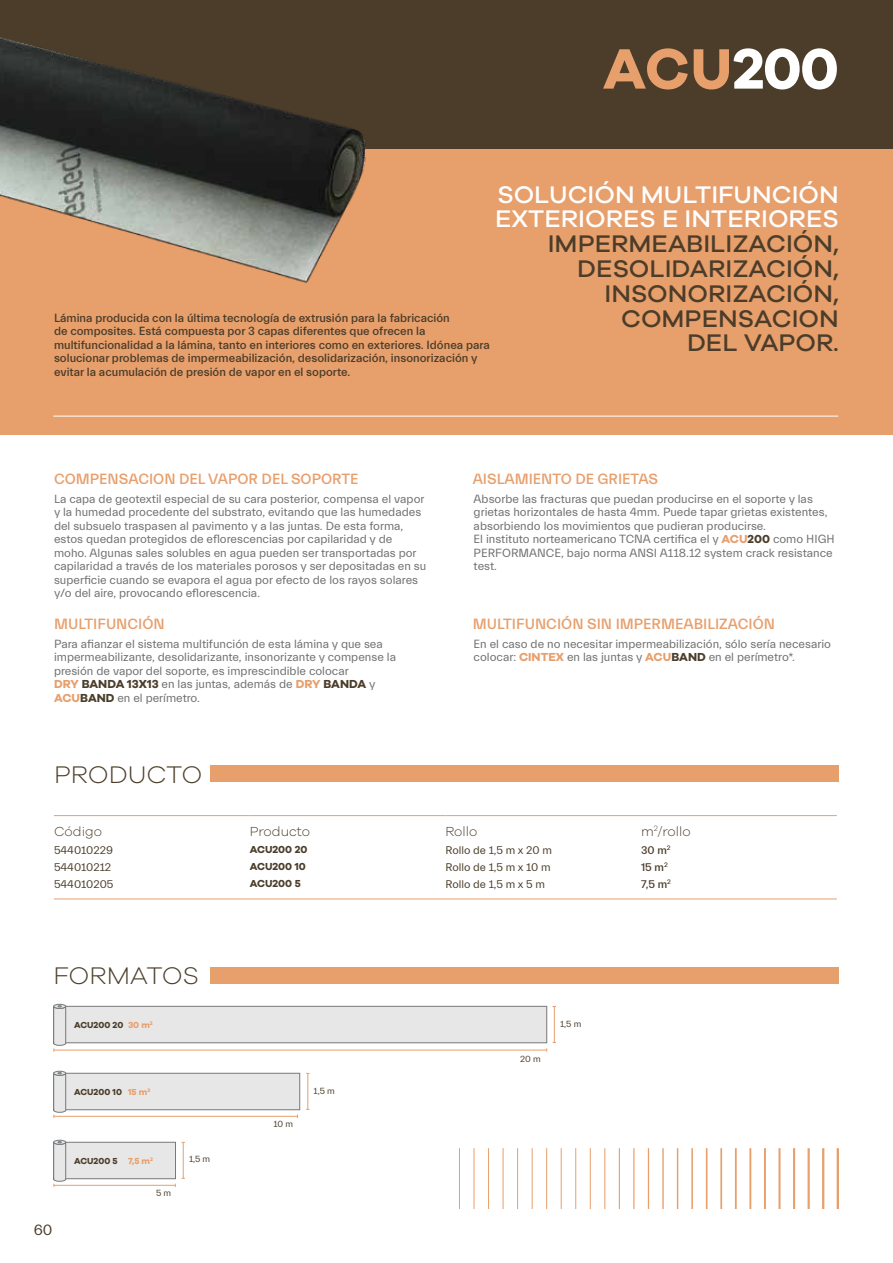
<style>
.page{position:relative;width:893px;height:1263px;background:#fff}
.page>*{position:absolute;margin:0;border:0;box-sizing:border-box;transform-origin:0 0}
.t1{font:700 58.8px "Galano Grotesque";letter-spacing:-.015em;color:#e79f6c}
.t2{font:500 24.75px/24.8px "Galano Grotesque";color:#4b3d2a;text-align:right;scale:1.04 1}
.t3{font:500 24.75px/24.8px "Galano Grotesque";color:#fff;scale:1.04 1}
.t4{font:300 24.75px "Galano Grotesque";color:#4b3d2a;scale:1.04 1}
.t5{font:500 15px "Everett";color:#e79f6c}
.t6{font:15px "Everett";color:#4b3d2a}
.t7{font:300 13.5px "Galano Grotesque";color:#4b3d2a}
.t8{font:12px/13.5px "Everett";color:#706f6f}
.t9{font:500 12px/13.5px "Everett";color:#4b3d2a}
.t10{font:11.25px "Everett";color:#4b3d2a}
.t11{font:500 11.25px "Everett";color:#4b3d2a}
.t12{font:700 10.5px "Galano Grotesque";color:#4b3d2a}
.t13{font:700 9px "Galano Grotesque";color:#4b3d2a}
.t14{font:9px "Everett";color:#4b3d2a}
.t15{font:700 9px "Galano Grotesque";color:#e79f6c}
.s1{color:#fff}
.s2{font-family:"Galano Grotesque";font-weight:700;color:#e79f6c}
.s3{font-family:"Galano Grotesque";font-weight:700;color:#4b3d2a}
</style>
<div class="page">
<div style="left:0;top:147px;width:893px;height:288px;background:#e79f6c"></div>
<div style="left:54px;top:1004px;width:12px;height:4px;border:1px solid #73797c;border-radius:50%"></div>
<div style="left:54px;top:1071px;width:12px;height:4px;border:1px solid #73797c;border-radius:50%"></div>
<div style="left:54px;top:1140px;width:12px;height:4px;border:1px solid #73797c;border-radius:50%"></div>
<hr style="left:307px;top:1073px;width:1px;height:36px;background:#e79f6c">
<hr style="left:183px;top:1142px;width:1px;height:36px;background:#e79f6c">
<hr style="left:554px;top:1006px;width:1px;height:36px;background:#e79f6c">
<svg style="left:53px;top:1072px;width:247px;height:46px;background:#e4e3e2"></svg>
<svg style="left:53px;top:1141px;width:123px;height:46px;background:#e3e1e0"></svg>
<svg style="left:53px;top:1005px;width:494px;height:47px;background:#e5e4e3"></svg>
<div style="left:211px;top:765px;width:628px;height:17px;background:#e79f6c"></div>
<div style="left:210px;top:967px;width:628px;height:17px;background:#e79f6c"></div>
<hr style="left:53px;top:416px;width:785px;height:1px;background:#fff">
<hr style="left:837px;top:1148px;width:2px;height:61px;background:#e79f6c">
<hr style="left:822px;top:1148px;width:2px;height:61px;background:#e79f6c">
<hr style="left:808px;top:1148px;width:2px;height:61px;background:#e79f6c">
<hr style="left:793px;top:1148px;width:2px;height:61px;background:#e79f6c">
<hr style="left:778px;top:1148px;width:2px;height:61px;background:#e79f6c">
<hr style="left:764px;top:1148px;width:2px;height:61px;background:#e79f6c">
<hr style="left:749px;top:1148px;width:2px;height:61px;background:#e79f6c">
<hr style="left:735px;top:1148px;width:2px;height:61px;background:#e79f6c">
<hr style="left:720px;top:1148px;width:2px;height:61px;background:#e79f6c">
<hr style="left:706px;top:1148px;width:1px;height:61px;background:#e79f6c">
<hr style="left:691px;top:1148px;width:2px;height:61px;background:#e79f6c">
<hr style="left:677px;top:1148px;width:1px;height:61px;background:#e79f6c">
<hr style="left:662px;top:1148px;width:2px;height:61px;background:#e79f6c">
<hr style="left:648px;top:1148px;width:1px;height:61px;background:#e79f6c">
<hr style="left:633px;top:1148px;width:1px;height:61px;background:#e79f6c">
<hr style="left:619px;top:1148px;width:1px;height:61px;background:#e79f6c">
<hr style="left:604px;top:1148px;width:1px;height:61px;background:#e79f6c">
<hr style="left:590px;top:1148px;width:1px;height:61px;background:#e79f6c">
<hr style="left:575px;top:1148px;width:1px;height:61px;background:#e79f6c">
<hr style="left:561px;top:1148px;width:1px;height:61px;background:#e79f6c">
<hr style="left:546px;top:1148px;width:1px;height:61px;background:#e79f6c">
<hr style="left:532px;top:1148px;width:1px;height:61px;background:#e79f6c">
<hr style="left:517px;top:1148px;width:1px;height:61px;background:#e79f6c">
<hr style="left:503px;top:1148px;width:1px;height:61px;background:#e79f6c">
<hr style="left:488px;top:1148px;width:1px;height:61px;background:#e79f6c">
<hr style="left:474px;top:1148px;width:1px;height:61px;background:#e79f6c">
<hr style="left:459px;top:1148px;width:1px;height:61px;background:#e79f6c">
<div style="left:0;top:0;width:893px;height:149px;background:#4b3d2a"></div>
<img style="left:0;top:37px;width:366px;height:246px">
<hr style="left:54px;top:815px;width:196px;height:1px;background:#e79f6c">
<hr style="left:250px;top:815px;width:195px;height:1px;background:#e79f6c">
<hr style="left:445px;top:815px;width:196px;height:1px;background:#e79f6c">
<hr style="left:641px;top:815px;width:196px;height:1px;background:#e79f6c">
<hr style="left:54px;top:899px;width:196px;height:1px;background:#e79f6c">
<hr style="left:250px;top:899px;width:195px;height:1px;background:#e79f6c">
<hr style="left:445px;top:899px;width:196px;height:1px;background:#e79f6c">
<hr style="left:641px;top:899px;width:196px;height:1px;background:#e79f6c">
<h1 class="t1" style="left:603px;top:32px;width:237px">ACU<span class="s1">200</span></h1>
<h2 class="t3" style="left:495px;top:181px;width:332px">SOLUCIÓN MULTIFUNCIÓN<br>EXTERIORES E INTERIORES</h2>
<h2 class="t2" style="left:548px;top:231px;width:282px">IMPERMEABILIZACIÓN,<br>DESOLIDARIZACIÓN,<br>INSONORIZACIÓN,<br>COMPENSACION<br>DEL VAPOR.</h2>
<p class="t9" style="left:54px;top:311px;width:437px">Lámina producida con la última tecnología de extrusión para la fabricación<br>de composites. Está compuesta por 3 capas diferentes que ofrecen la multifuncionalidad a la lámina, tanto en interiores como en exteriores. Idónea para solucionar problemas de impermeabilización, desolidarización, insonorización y evitar la acumulación de presión de vapor en el soporte.</p>
<p class="t5" style="left:54px;top:470px;width:306px">COMPENSACION DEL VAPOR DEL SOPORTE</p>
<p class="t5" style="left:473px;top:470px;width:187px">AISLAMIENTO DE GRIETAS</p>
<p class="t8" style="left:54px;top:492px;width:374px">La capa de geotextil especial de su cara posterior, compensa el vapor y la humedad procedente del substrato, evitando que las humedades del subsuelo traspasen al pavimento y a las juntas. De esta forma, estos quedan protegidos de eflorescencias por capilaridad y de moho. Algunas sales solubles en agua pueden ser transportadas por capilaridad a través de los materiales porosos y ser depositadas en su superficie cuando se evapora el agua por efecto de los rayos solares y/o del aire, provocando eflorescencia.</p>
<p class="t8" style="left:474px;top:492px;width:363px">Absorbe las fracturas que puedan producirse en el soporte y las grietas horizontales de hasta 4mm. Puede tapar grietas existentes, absorbiendo los movimientos que pudieran producirse.<br>El instituto norteamericano TCNA certifica el y <span class="s2">ACU</span><span class="s3">200</span> como HIGH PERFORMANCE, bajo norma ANSI A118.12 system crack resistance test.</p>
<p class="t5" style="left:54px;top:616px;width:112px">MULTIFUNCIÓN</p>
<p class="t5" style="left:473px;top:616px;width:304px">MULTIFUNCIÓN SIN IMPERMEABILIZACIÓN</p>
<p class="t8" style="left:54px;top:637px;width:344px">Para afianzar el sistema multifunción de esta lámina y que sea impermeabilizante, desolidarizante, insonorizante y compense la presión de vapor del soporte, es imprescindible colocar<br><span class="s2">DRY</span> <span class="s3">BANDA 13X13</span> en las juntas, además de <span class="s2">DRY</span> <span class="s3">BANDA</span> y <span class="s2">ACU</span><span class="s3">BAND</span> en el perímetro.</p>
<p class="t8" style="left:474px;top:637px;width:359px">En el caso de no necesitar impermeabilización, sólo sería necesario colocar: <span class="s2">CINTEX</span> en las juntas y <span class="s2">ACU</span><span class="s3">BAND</span> en el perímetro*.</p>
<h2 class="t4" style="left:54px;top:760px;width:144px">PRODUCTO</h2>
<p class="t7" style="left:54px;top:823px;width:50px">Código</p>
<p class="t7" style="left:250px;top:823px;width:62px">Producto</p>
<p class="t7" style="left:445px;top:823px;width:33px">Rollo</p>
<p class="t7" style="left:641px;top:823px;width:51px">m<sup>2</sup>/rollo</p>
<p class="t10" style="left:54px;top:844px;width:60px">544010229</p>
<p class="t12" style="left:250px;top:843px;width:59px">ACU200 20</p>
<p class="t10" style="left:445px;top:844px;width:108px">Rollo de 1,5 m x 20 m</p>
<p class="t11" style="left:641px;top:844px;width:31px">30 m<sup>2</sup></p>
<p class="t10" style="left:54px;top:861px;width:59px">544010212</p>
<p class="t12" style="left:250px;top:860px;width:58px">ACU200 10</p>
<p class="t10" style="left:445px;top:861px;width:107px">Rollo de 1,5 m x 10 m</p>
<p class="t11" style="left:641px;top:861px;width:28px">15 m<sup>2</sup></p>
<p class="t10" style="left:54px;top:878px;width:61px">544010205</p>
<p class="t12" style="left:250px;top:877px;width:53px">ACU200 5</p>
<p class="t10" style="left:445px;top:878px;width:101px">Rollo de 1,5 m x 5 m</p>
<p class="t11" style="left:641px;top:878px;width:31px">7,5 m<sup>2</sup></p>
<h2 class="t4" style="left:53px;top:960px;width:141px">FORMATOS</h2>
<p class="t15" style="left:128px;top:1020px;width:26px">30 m<sup>2</sup></p>
<p class="t13" style="left:74px;top:1020px;width:51px">ACU200 20</p>
<p class="t15" style="left:128px;top:1087px;width:24px">15 m<sup>2</sup></p>
<p class="t13" style="left:74px;top:1087px;width:50px">ACU200 10</p>
<p class="t6" style="left:34px;top:1222px;width:20px">60</p>
<p class="t13" style="left:74px;top:1156px;width:45px">ACU200 5</p>
<p class="t15" style="left:128px;top:1156px;width:26px">7,5 m<sup>2</sup></p>
<p class="t14" style="left:156px;top:1188px;width:17px">5 m</p>
<p class="t14" style="left:189px;top:1154px;width:23px">1,5 m</p>
<p class="t14" style="left:273px;top:1119px;width:21px">10 m</p>
<p class="t14" style="left:314px;top:1085px;width:23px">1,5 m</p>
<p class="t14" style="left:520px;top:1054px;width:22px">20 m</p>
<p class="t14" style="left:560px;top:1019px;width:23px">1,5 m</p>
</div>
